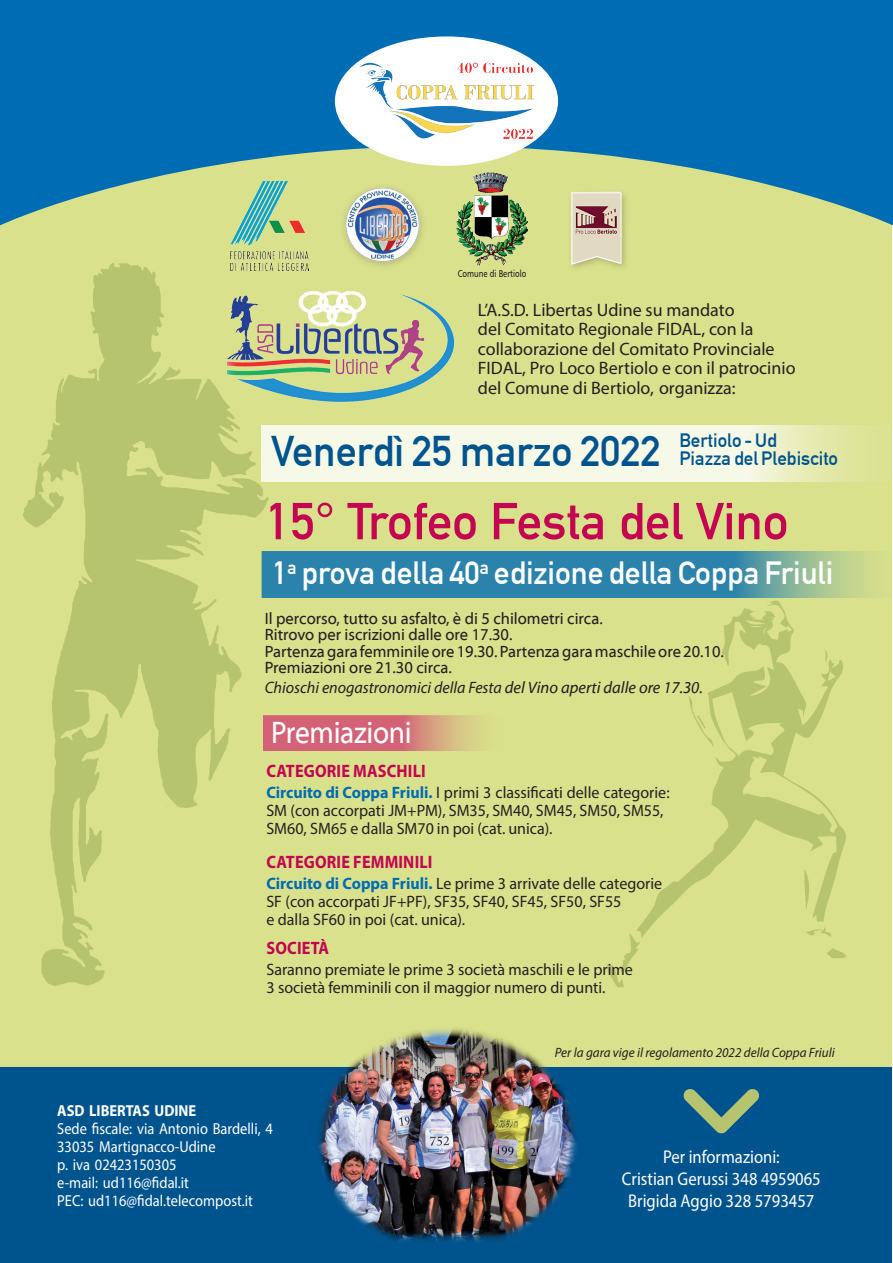
<style>
.page{position:relative;width:893px;height:1263px;background:#fff}
.page>*{position:absolute;margin:0;border:0;box-sizing:border-box;transform-origin:0 0}
.t1{font:51px "DIN1451 Com Mittelschrift";color:#c30552}
.t2{font:42px "DIN1451 Com Mittelschrift";color:#00548e}
.t3{font:31.5px "DIN1451 Com Mittelschrift";color:#fff}
.t4{font:31.5px "Myriad Web Pro";letter-spacing:-.01em;color:#fff;scale:.9 1}
.t5{font:18.9px "DIN1451 Com Mittelschrift";color:#00548e}
.t6{font:18.45px/22.2px "Myriad Pro";color:#fff;text-align:center;scale:.9 1}
.t7{font:18px/19.5px "Myriad Pro";color:#231f20}
.t8{font:700 18px "Myriad Pro";letter-spacing:.01em;color:#c30552;scale:.9 1}
.t9{font:16.5px/18px "Myriad Pro";color:#231f20}
.t10{font:16.5px/16.5px "Myriad Web Pro";color:#231f20}
.t11{font:italic 16.5px "Myriad Pro";color:#231f20}
.t12{font:15.9px/18px "Myriad Pro";color:#fff;scale:.91 1}
.t13{font:700 15.9px "Myriad Pro";color:#fff;scale:.91 1}
.t14{font:italic 13.5px "Myriad Pro";color:#231f20}
.t15{font:9.9px "Humanist 777 BT Roman B";color:#231f20;scale:.8 1}
.s1{font-family:"Myriad Web Pro"}
.s2{font-weight:700;color:#006cb3}
</style>
<div class="page">
<div style="left:0;top:0;width:892px;height:1263px;background:#dae18c"></div>
<img style="left:593px;top:597px;width:281px;height:390px">
<div style="left:0;top:1067px;width:891px;height:196px;background:#00548e"></div>
<svg style="left:0;top:0;width:893px;height:225px;fill:#006cb3"></svg>
<img style="left:290px;top:291px;width:165px;height:112px">
<svg style="left:683px;top:1089px;width:76px;height:44px"></svg>
<img style="left:231px;top:181px;width:77px;height:89px">
<div style="left:339px;top:182px;width:89px;height:89px;background:#dae18c"></div>
<img style="left:338px;top:187px;width:85px;height:78px">
<div style="left:567px;top:188px;width:63px;height:84px;background:#231f20;opacity:.25"></div>
<img style="left:570px;top:190px;width:52px;height:76px">
<img style="left:456px;top:172px;width:72px;height:93px">
<svg style="left:290px;top:425px;width:576px;height:57px;background:#f4f6de"></svg>
<svg style="left:290px;top:551px;width:584px;height:46px;background:#428fa6"></svg>
<svg style="left:290px;top:715px;width:189px;height:36px;background:#d47e7b"></svg>
<img style="left:318px;top:1028px;width:259px;height:214px">
<div style="left:335px;top:36px;width:223px;height:130px;background:#fff;border-radius:50%"></div>
<img style="left:23px;top:250px;width:267px;height:736px">
<img style="left:360px;top:62px;width:174px;height:78px">
<hr style="left:571px;top:192px;width:50px;height:1px;background:#fff">
<hr style="left:621px;top:193px;width:1px;height:70px;background:#fff">
<svg style="left:571px;top:256px;width:51px;height:9px"></svg>
<hr style="left:572px;top:192px;width:1px;height:72px;background:#fff">
<p class="t15" style="left:458px;top:267px;width:87px">Comune di Bertiolo</p>
<p class="t7" style="left:478px;top:300px;width:319px">L’A.S.D. Libertas Udine su mandato<br>del Comitato Regionale FIDAL, con la collaborazione del Comitato Provinciale FIDAL, Pro Loco Bertiolo e con il patrocinio del Comune di Bertiolo, organizza:</p>
<h2 class="t2" style="left:271px;top:426px;width:507px">Venerdì 25 marzo 2022 <sup>Bertiolo</sup> <sup>-</sup> <sup>Ud</sup></h2>
<p class="t5" style="left:679px;top:448px;width:160px">Piazza del Plebiscito</p>
<h1 class="t1" style="left:266px;top:491px;width:524px">15° Trofeo Festa del Vino</h1>
<h3 class="t3" style="left:272px;top:555px;width:562px">1<sup>a</sup> prova della 40<sup>a</sup> edizione della Coppa Friuli</h3>
<p class="t10" style="left:265px;top:610px;width:461px">Il percorso, tutto su asfalto, è di 5 chilometri circa.<br>Ritrovo per iscrizioni dalle ore 17.30.<br>Partenza gara femminile ore 19.30. Partenza gara maschile ore 20.10.<br>Premiazioni ore 21.30 circa.</p>
<p class="t11" style="left:265px;top:677px;width:440px">Chioschi enogastronomici della Festa <span class="s1">del Vino aperti dalle ore 17.30.</span></p>
<h3 class="t4" style="left:271px;top:715px;width:158px">Premiazioni</h3>
<p class="t8" style="left:267px;top:759px;width:178px">CATEGORIE MASCHILI</p>
<p class="t9" style="left:266px;top:783px;width:405px"><span class="s2">Circuito di Coppa Friuli.</span> I primi 3 classificati delle categorie:<br>SM (con accorpati JM+PM), SM35, SM40, SM45, SM50, SM55,<br>SM60, SM65 e dalla SM70 in poi (cat. unica).</p>
<p class="t8" style="left:267px;top:850px;width:186px">CATEGORIE FEMMINILI</p>
<p class="t9" style="left:266px;top:874px;width:397px"><span class="s2">Circuito di Coppa Friuli.</span> Le prime 3 arrivate delle categorie<br>SF (con accorpati JF+PF), SF35, SF40, SF45, SF50, SF55<br>e dalla SF60 in poi (cat. unica).</p>
<p class="t8" style="left:267px;top:936px;width:71px">SOCIETÀ</p>
<p class="t9" style="left:266px;top:960px;width:368px">Saranno premiate le prime 3 società maschili e le prime<br>3 società femminili con il maggior numero di punti.</p>
<p class="t13" style="left:57px;top:1100px;width:154px">ASD LIBERTAS UDINE</p>
<p class="t12" style="left:57px;top:1119px;width:239px">Sede fiscale: via Antonio Bardelli, 4<br>33035 Martignacco-Udine<br>p. iva 02423150305<br>e-mail: ud116@fidal.it<br>PEC: ud116@fidal.telecompost.it</p>
<p class="t14" style="left:555px;top:1044px;width:281px">Per la gara vige il regolamento 2022 della Coppa Friuli</p>
<p class="t6" style="left:622px;top:1145px;width:222px">Per informazioni:<br>Cristian Gerussi 348 4959065<br>Brigida Aggio 328 5793457</p>
</div>
